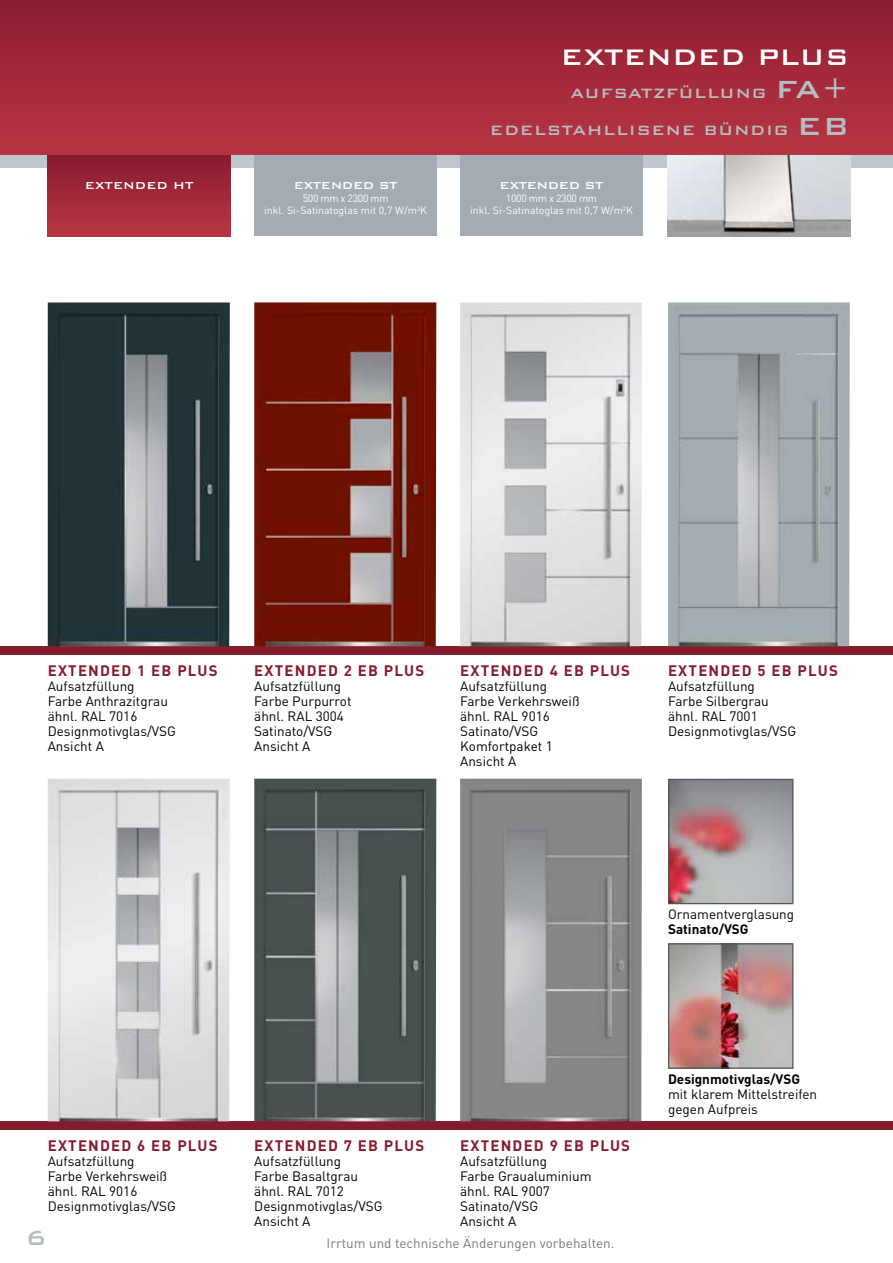
<style>
.page{position:relative;width:893px;height:1263px;background:#fff}
.page>*{position:absolute;margin:0;border:0;box-sizing:border-box;transform-origin:0 0}
.t1{font:500 30px "Bank Gothic BT";color:#fff}
.t2{font:500 27px "Bank Gothic BT";color:#b5bdc2}
.t3{font:500 18px/37.2px "Bank Gothic BT";letter-spacing:.03em;color:#b5bdc2;text-align:right}
.t4{font:700 15px "DIN";letter-spacing:.08em;color:#861b2e}
.t5{font:13.5px/15px "DIN";color:#000}
.t6{font:13.5px "DIN";color:#7a7b7a}
.t7{font:700 13.5px "DIN";color:#000}
.t8{font:500 13.5px "Bank Gothic BT";letter-spacing:-.03em;color:#fff}
.t9{font:500 13.5px "Bank Gothic BT";color:#fff}
.t10{font:10.5px/12.6px "DIN Pro";color:#fff;text-align:center}
.s1{font-size:33px}
</style>
<div class="page">
<div style="left:0;top:0;width:893px;height:160px;background:linear-gradient(to bottom,#8d1e31,#b93644)"></div>
<div style="left:0;top:156px;width:893px;height:12px;background:#c0c7cd"></div>
<div style="left:0;top:646px;width:893px;height:9px;background:#861b2e"></div>
<div style="left:0;top:1121px;width:893px;height:9px;background:#861b2e"></div>
<img style="left:48px;top:778px;width:182px;height:343px">
<img style="left:48px;top:302px;width:182px;height:344px">
<img style="left:254px;top:302px;width:182px;height:344px">
<img style="left:460px;top:302px;width:182px;height:344px">
<img style="left:668px;top:302px;width:182px;height:344px">
<img style="left:254px;top:778px;width:182px;height:343px">
<img style="left:460px;top:778px;width:182px;height:343px">
<div style="left:48px;top:156px;width:183px;height:80px;background:linear-gradient(to bottom,#891c2f,#b93643)"></div>
<div style="left:254px;top:156px;width:183px;height:80px;background:#a3acb2"></div>
<div style="left:460px;top:156px;width:183px;height:80px;background:#a3acb2"></div>
<img style="left:670px;top:781px;width:121px;height:121px">
<div style="left:668px;top:779px;width:125px;height:125px;border:1px solid #565655"></div>
<img style="left:670px;top:945px;width:121px;height:122px">
<div style="left:668px;top:943px;width:125px;height:126px;border:1px solid #565655"></div>
<img style="left:668px;top:156px;width:182px;height:80px">
<p class="t9" style="left:85px;top:178px;width:110px">EXTENDED HT</p>
<p class="t8" style="left:294px;top:178px;width:105px">EXTENDED ST</p>
<p class="t10" style="left:264px;top:191px;width:164px">500 mm x 2300 mm<br>inkl. Si-Satinatoglas mit 0,7 W/m<sup>2</sup>K</p>
<h1 class="t1" style="left:560px;top:41px;width:290px">EXTENDED PLUS</h1>
<h3 class="t3" style="left:490px;top:74px;width:361px">AUFSATZFÜLLUNG <span class="s1">FA+<br></span>EDELSTAHLLISENE BÜNDIG <span class="s1">EB</span></h3>
<p class="t8" style="left:500px;top:178px;width:105px">EXTENDED ST</p>
<p class="t10" style="left:470px;top:191px;width:164px">1000 mm x 2300 mm<br>inkl. Si-Satinatoglas mit 0,7 W/m<sup>2</sup>K</p>
<p class="t4" style="left:48px;top:660px;width:171px">EXTENDED 1 EB PLUS</p>
<p class="t5" style="left:48px;top:678px;width:130px">Aufsatzfüllung<br>Farbe Anthrazitgrau ähnl. RAL 7016<br>Designmotivglas/VSG<br>Ansicht A</p>
<p class="t4" style="left:254px;top:660px;width:171px">EXTENDED 2 EB PLUS</p>
<p class="t5" style="left:254px;top:678px;width:99px">Aufsatzfüllung<br>Farbe Purpurrot ähnl. RAL 3004<br>Satinato/VSG<br>Ansicht A</p>
<p class="t4" style="left:460px;top:660px;width:171px">EXTENDED 4 EB PLUS</p>
<p class="t5" style="left:460px;top:678px;width:121px">Aufsatzfüllung<br>Farbe Verkehrsweiß ähnl. RAL 9016<br>Satinato/VSG<br>Komfortpaket 1<br>Ansicht A</p>
<p class="t4" style="left:668px;top:660px;width:171px">EXTENDED 5 EB PLUS</p>
<p class="t5" style="left:668px;top:678px;width:130px">Aufsatzfüllung<br>Farbe Silbergrau ähnl. RAL 7001<br>Designmotivglas/VSG</p>
<p class="t5" style="left:668px;top:907px;width:128px">Ornamentverglasung</p>
<p class="t7" style="left:668px;top:921px;width:82px">Satinato/VSG</p>
<p class="t4" style="left:48px;top:1136px;width:171px">EXTENDED 6 EB PLUS</p>
<p class="t5" style="left:48px;top:1153px;width:130px">Aufsatzfüllung<br>Farbe Verkehrsweiß ähnl. RAL 9016<br>Designmotivglas/VSG</p>
<p class="t4" style="left:254px;top:1136px;width:171px">EXTENDED 7 EB PLUS</p>
<p class="t5" style="left:254px;top:1153px;width:130px">Aufsatzfüllung<br>Farbe Basaltgrau ähnl. RAL 7012<br>Designmotivglas/VSG<br>Ansicht A</p>
<p class="t4" style="left:460px;top:1136px;width:171px">EXTENDED 9 EB PLUS</p>
<p class="t5" style="left:460px;top:1153px;width:133px">Aufsatzfüllung<br>Farbe Graualuminium ähnl. RAL 9007<br>Satinato/VSG<br>Ansicht A</p>
<p class="t7" style="left:668px;top:1070px;width:134px">Designmotivglas/VSG</p>
<p class="t5" style="left:668px;top:1086px;width:151px">mit klarem Mittelstreifen gegen Aufpreis</p>
<h2 class="t2" style="left:26px;top:1224px;width:22px">6</h2>
<p class="t6" style="left:327px;top:1235px;width:289px">Irrtum und technische Änderungen vorbehalten.</p>
</div>
